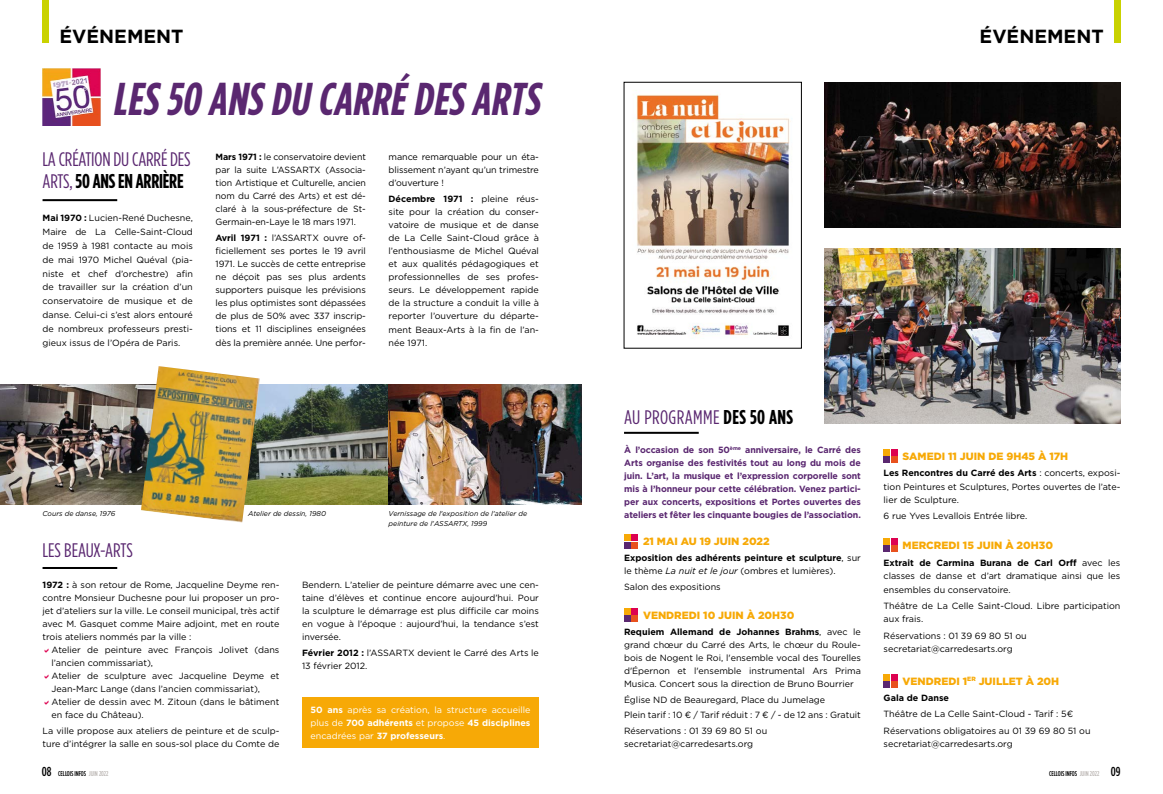
<style>
.page{position:relative;width:1163px;height:794px;background:#fff}
.page>*{position:absolute;margin:0;border:0;box-sizing:border-box;transform-origin:0 0}
.t1{font:italic 700 46px "Gotham Condensed";color:#5a2770}
.t2{font:700 20px "Gotham Condensed";letter-spacing:-.01em;color:#000}
.t3{font:19.6px "Gotham Condensed";letter-spacing:-.01em;color:#5a2770}
.t4{font:19.6px "Gotham Condensed";letter-spacing:.02em;color:#5a2770}
.t5{font:700 19px "Gotham";color:#000}
.t6{font:900 10.5px "Gotham";color:#f7a906}
.t7{font:9px/13.1px "Gotham";color:#000;text-align:justify}
.t8{font:700 9px/13px "Gotham";letter-spacing:-.01em;color:#5a2770;text-align:justify}
.t9{font:9px/13px "Gotham";color:#fff;text-align:justify}
.t10{font:700 9px/13px "Gotham";color:#000}
.t11{font:italic 7px/9.5px "Gotham";color:#000}
.t12{font:500 7px "Gotham Condensed";color:#000}
.s1{font-weight:400;font-size:19.6px;color:#5a2770}
.s2{font-weight:700}
.s3{font-weight:700;font-size:20px;color:#000}
.s4{font-weight:400}
.s5{font-weight:400;font-style:italic}
.s6{font-size:13px}
.s7{color:#bbb6b3}
</style>
<div class="page">
<div style="left:1113px;top:0;width:7px;height:43px;background:#c9d200"></div>
<div style="left:43px;top:0;width:6px;height:43px;background:#c9d200"></div>
<hr style="left:43px;top:567px;width:74px;height:2px;background:#000">
<div style="left:624px;top:534px;width:6px;height:7px;background:#f7a906"></div>
<div style="left:631px;top:534px;width:7px;height:7px;background:#dd0150"></div>
<svg style="left:624px;top:542px;width:6px;height:6px"></svg>
<div style="left:631px;top:542px;width:7px;height:6px;background:#e8511e"></div>
<svg style="left:624px;top:608px;width:6px;height:6px"></svg>
<div style="left:631px;top:608px;width:7px;height:6px;background:#dd0150"></div>
<div style="left:624px;top:615px;width:6px;height:7px;background:#5a2770"></div>
<div style="left:631px;top:615px;width:7px;height:7px;background:#e8511e"></div>
<img style="left:43px;top:68px;width:58px;height:58px">
<img style="left:824px;top:82px;width:296px;height:145px">
<img style="left:0;top:384px;width:141px;height:120px">
<img style="left:824px;top:249px;width:296px;height:175px">
<img style="left:260px;top:384px;width:321px;height:120px">
<img style="left:141px;top:366px;width:119px;height:156px">
<hr style="left:43px;top:199px;width:74px;height:2px;background:#000">
<div style="left:302px;top:697px;width:237px;height:50px;background:#f7a906"></div>
<img style="left:636px;top:94px;width:155px;height:242px">
<hr style="left:624px;top:432px;width:74px;height:2px;background:#000">
<div style="left:883px;top:449px;width:7px;height:6px;background:#f7a906"></div>
<div style="left:890px;top:449px;width:7px;height:6px;background:#dd0150"></div>
<div style="left:883px;top:456px;width:7px;height:7px;background:#5a2770"></div>
<div style="left:890px;top:456px;width:7px;height:7px;background:#e8511e"></div>
<div style="left:883px;top:538px;width:7px;height:7px;background:#f7a906"></div>
<div style="left:890px;top:538px;width:7px;height:7px;background:#dd0150"></div>
<div style="left:883px;top:545px;width:7px;height:7px;background:#5a2770"></div>
<div style="left:890px;top:545px;width:7px;height:7px;background:#e8511e"></div>
<div style="left:883px;top:674px;width:7px;height:6px;background:#f7a906"></div>
<div style="left:890px;top:674px;width:7px;height:6px;background:#dd0150"></div>
<div style="left:883px;top:681px;width:7px;height:7px;background:#5a2770"></div>
<div style="left:890px;top:681px;width:7px;height:7px;background:#e8511e"></div>
<h3 class="t5" style="left:60px;top:23px;width:125px">ÉVÉNEMENT</h3>
<h3 class="t5" style="left:979px;top:23px;width:125px">ÉVÉNEMENT</h3>
<h1 class="t1" style="left:113px;top:73px;width:436px">LES 50 ANS DU CARRÉ DES ARTS</h1>
<h3 class="t3" style="left:43px;top:149px;width:150px">LA CRÉATION DU CARRÉ DES</h3>
<h2 class="t2" style="left:43px;top:170px;width:143px"><span class="s1">ARTS,</span>50 ANS EN ARRIÈRE</h2>
<p class="t7" style="left:43px;top:211px;width:152px;line-height:13.8px"><span class="s2">Mai 1970 :</span> Lucien-René Duchesne, Maire de La Celle-Saint-Cloud de 1959 à 1981 contacte au mois de mai 1970 Michel Quéval (pia&shy;niste et chef d’orchestre) afin de travailler sur la création d’un conservatoire de musique et de danse. Celui-ci s’est alors entouré de nombreux professeurs presti&shy;gieux issus de l’Opéra de Paris.</p>
<p class="t7" style="left:215px;top:150px;width:152px"><span class="s2">Mars 1971 :</span> le conservatoire devient par la suite L’ASSARTX (Associa&shy;tion Artistique et Culturelle, ancien nom du Carré des Arts) et est dé&shy;claré à la sous-préfecture de St-Germain-en-Laye le 18 mars 1971.</p>
<p class="t7" style="left:215px;top:231px;width:152px"><span class="s2">Avril 1971 :</span> l’ASSARTX ouvre of&shy;ficiellement ses portes le 19 avril 1971. Le succès de cette entreprise ne déçoit pas ses plus ardents supporters puisque les prévisions les plus optimistes sont dépassées de plus de 50% avec 337 inscrip&shy;tions et 11 disciplines enseignées dès la première année. Une perfor-</p>
<p class="t7" style="left:388px;top:150px;width:152px">mance remarquable pour un éta&shy;blissement n’ayant qu’un trimestre d’ouverture !</p>
<p class="t7" style="left:388px;top:192px;width:152px"><span class="s2">Décembre 1971 :</span> pleine réus&shy;site pour la création du conser&shy;vatoire de musique et de danse de La Celle Saint-Cloud grâce à l’enthousiasme de Michel Quéval et aux qualités pédagogiques et professionnelles de ses profes&shy;seurs. Le développement rapide de la structure a conduit la ville à reporter l’ouverture du départe&shy;ment Beaux-Arts à la fin de l’an&shy;née 1971.</p>
<p class="t11" style="left:43px;top:508px;width:74px">Cours de danse, 1976</p>
<p class="t11" style="left:388px;top:508px;width:140px">Vernissage de l'exposition de l'atelier de peinture de l'ASSARTX, 1999</p>
<p class="t11" style="left:248px;top:508px;width:79px">Atelier de dessin, 1980</p>
<h3 class="t3" style="left:43px;top:539px;width:92px">LES BEAUX-ARTS</h3>
<p class="t7" style="left:43px;top:578px;width:238px"><span class="s2">1972 :</span> à son retour de Rome, Jacqueline Deyme ren&shy;contre Monsieur Duchesne pour lui proposer un pro&shy;jet d’ateliers sur la ville. Le conseil municipal, très actif avec M. Gasquet comme Maire adjoint, met en route trois ateliers nommés par la ville :</p>
<p class="t7" style="left:52px;top:643px;width:229px;text-align:left">Atelier de peinture avec François Jolivet (dans l’ancien commissariat),<br>Atelier de sculpture avec Jacqueline Deyme et Jean-Marc Lange (dans l’ancien commissariat), Atelier de dessin avec M. Zitoun (dans le bâtiment en face du Château).</p>
<p class="t7" style="left:43px;top:724px;width:238px">La ville propose aux ateliers de peinture et de sculp&shy;ture d’intégrer la salle en sous-sol place du Comte de</p>
<p class="t7" style="left:302px;top:578px;width:238px">Bendern. L’atelier de peinture démarre avec une cen&shy;taine d’élèves et continue encore aujourd’hui. Pour la sculpture le démarrage est plus difficile car moins en vogue à l’époque : aujourd’hui, la tendance s’est inversée.</p>
<p class="t7" style="left:302px;top:646px;width:238px"><span class="s2">Février 2012 :</span> l’ASSARTX devient le Carré des Arts le<br>13 février 2012.</p>
<p class="t9" style="left:310px;top:703px;width:221px"><span class="s2">50 ans</span> après sa création, la structure accueille plus de <span class="s2">700 adhérents</span> et propose <span class="s2">45 disciplines </span>encadrées par <span class="s2">37 professeurs</span>.</p>
<h3 class="t4" style="left:624px;top:407px;width:171px">AU PROGRAMME <span class="s3">DES 50 ANS</span></h3>
<p class="t8" style="left:624px;top:443px;width:238px">À l’occasion de son 50<sup>ème</sup> anniversaire, le Carré des Arts organise des festivités tout au long du mois de juin. L’art, la musique et l’expression corporelle sont mis à l’honneur pour cette célébration. Venez partici&shy;per aux concerts, expositions et Portes ouvertes des ateliers et fêter les cinquante bougies de l’association.</p>
<p class="t6" style="left:643px;top:534px;width:128px">21 MAI AU 19 JUIN 2022</p>
<p class="t10" style="left:624px;top:551px;width:238px">Exposition des adhérents peinture et sculpture<span class="s4">, sur le thème</span> <span class="s5">La nuit et le jour</span> <span class="s4">(ombres et lumières).</span></p>
<p class="t7" style="left:624px;top:580px;width:98px">Salon des expositions</p>
<p class="t6" style="left:643px;top:608px;width:153px">VENDREDI 10 JUIN À 20H30</p>
<p class="t7" style="left:624px;top:625px;width:238px"><span class="s2">Requiem Allemand de Johannes Brahms</span>, avec le grand chœur du Carré des Arts, le chœur du Roule&shy;bois de Nogent le Roi, l'ensemble vocal des Tourelles d'Épernon et l'ensemble instrumental Ars Prima Musica. Concert sous la direction de Bruno Bourrier</p>
<p class="t7" style="left:624px;top:691px;width:238px;line-height:15.8px;text-align:left">Église ND de Beauregard, Place du Jumelage<br>Plein tarif : 10 € / Tarif réduit : 7 € / - de 12 ans : Gratuit<br>Réservations : 01 39 69 80 51 ou</p>
<p class="t7" style="left:624px;top:737px;width:131px">secretariat@carredesarts.org</p>
<p class="t6" style="left:902px;top:449px;width:167px">SAMEDI 11 JUIN DE 9H45 À 17H</p>
<p class="t7" style="left:883px;top:466px;width:238px;line-height:13.5px"><span class="s2">Les Rencontres du Carré des Arts</span> : concerts, exposi&shy;tion Peintures et Sculptures, Portes ouvertes de l’ate&shy;lier de Sculpture.</p>
<p class="t7" style="left:883px;top:509px;width:145px">6 rue Yves Levallois Entrée libre.</p>
<p class="t6" style="left:902px;top:538px;width:152px">MERCREDI 15 JUIN À 20H30</p>
<p class="t7" style="left:883px;top:555px;width:238px;line-height:13.5px"><span class="s2">Extrait de Carmina Burana de Carl Orff</span> avec les classes de danse et d’art dramatique ainsi que les ensembles du conservatoire.</p>
<p class="t7" style="left:883px;top:598px;width:238px;line-height:13.5px">Théâtre de La Celle Saint-Cloud. Libre participation aux frais.</p>
<p class="t7" style="left:883px;top:628px;width:145px;line-height:13.5px">Réservations : 01 39 69 80 51 ou secretariat@carredesarts.org</p>
<p class="t6" style="left:902px;top:674px;width:158px">VENDREDI 1<sup>ER</sup> JUILLET À 20H</p>
<p class="t10" style="left:883px;top:691px;width:67px">Gala de Danse</p>
<p class="t7" style="left:883px;top:706px;width:208px;line-height:16.3px">Théâtre de La Celle Saint-Cloud - Tarif : 5€<br>Réservations obligatoires au 01 39 69 80 51 ou</p>
<p class="t7" style="left:883px;top:737px;width:131px">secretariat@carredesarts.org</p>
<p class="t12" style="left:42px;top:770px;width:68px"><span class="s6">08</span> CELLOIS INFOS <span class="s7">JUIN 2022</span></p>
<p class="t12" style="left:1049px;top:770px;width:73px">CELLOIS INFOS <span class="s7">JUIN 2022</span> <span class="s6">09</span></p>
</div>
